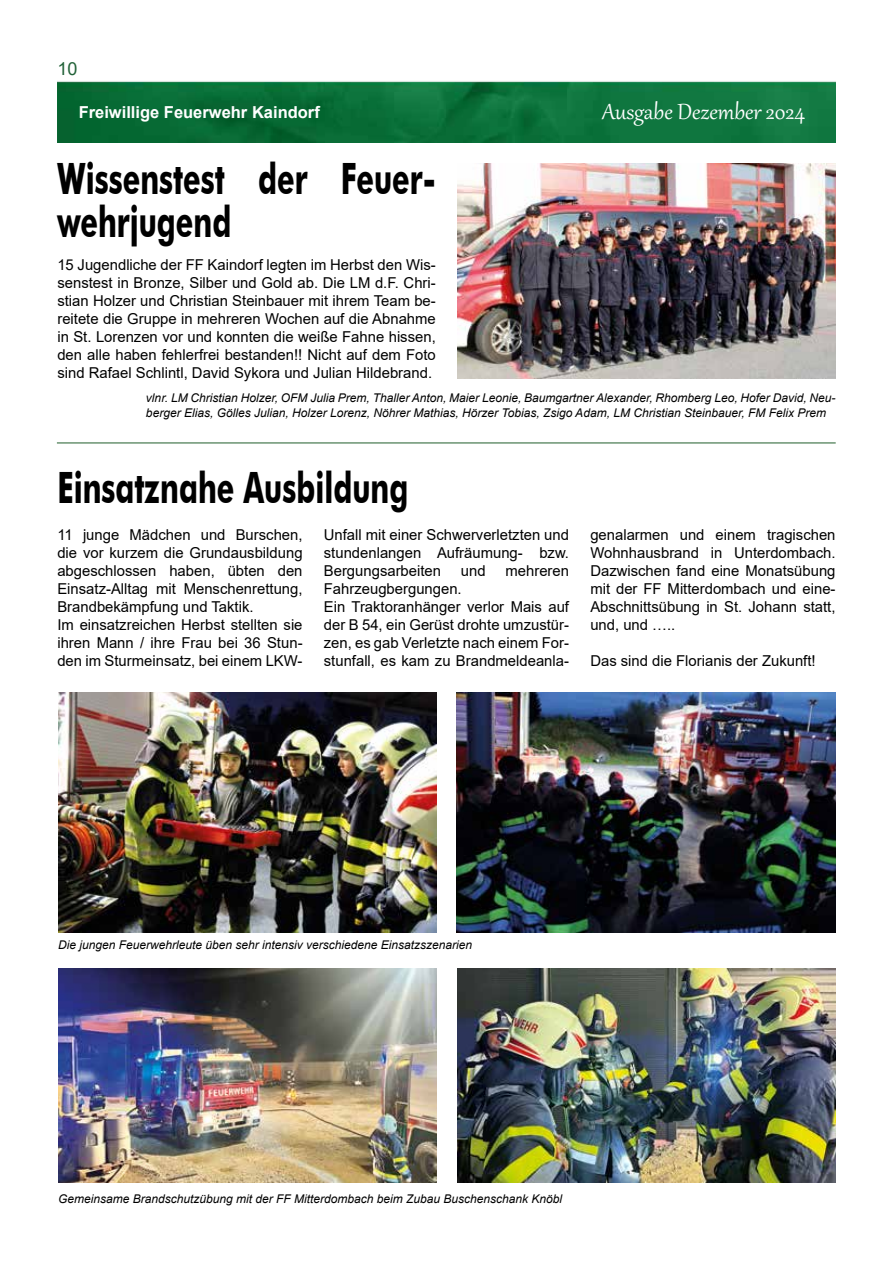
<style>
.page{position:relative;width:893px;height:1263px;background:#fff}
.page>*{position:absolute;margin:0;border:0;box-sizing:border-box;transform-origin:0 0}
.t1{font:700 43.2px/43.2px "Futura BT";color:#000;scale:.67 1}
.t2{font:27px "Gabriola";color:#fff}
.t3{font:18px "Arial";color:#226238}
.t4{font:700 16.5px "Arial";color:#fff}
.t5{font:15px/18px "Arial";color:#000;text-align:justify}
.t6{font:italic 12px/14.4px "Arial";color:#000}
</style>
<div class="page">
<img style="left:57px;top:81px;width:779px;height:61px">
<img style="left:457px;top:164px;width:379px;height:214px">
<hr style="left:57px;top:443px;width:778px;height:1px;background:#205e2b">
<img style="left:58px;top:692px;width:379px;height:241px">
<img style="left:457px;top:692px;width:379px;height:241px">
<img style="left:58px;top:968px;width:379px;height:214px">
<img style="left:457px;top:968px;width:379px;height:214px">
<p class="t3" style="left:57px;top:56px;width:22px">10</p>
<p class="t4" style="left:79px;top:101px;width:243px">Freiwillige Feuerwehr Kaindorf</p>
<h2 class="t2" style="left:602px;top:94px;width:205px">Ausgabe Dezember 2024</h2>
<h1 class="t1" style="left:57px;top:157px;width:566px">Wissenstest der Feuer&shy;wehrjugend</h1>
<p class="t5" style="left:57px;top:256px;width:380px">15 Jugendliche der FF Kaindorf legten im Herbst den Wis&shy;senstest in Bronze, Silber und Gold ab. Die LM d.F. Chri&shy;stian Holzer und Christian Steinbauer mit ihrem Team be&shy;reitete die Gruppe in mehreren Wochen auf die Abnahme in St. Lorenzen vor und konnten die weiße Fahne hissen, den alle haben fehlerfrei bestanden!! Nicht auf dem Foto sind Rafael Schlintl, David Sykora und Julian Hildebrand.</p>
<p class="t6" style="left:146px;top:391px;width:691px">vlnr. LM Christian Holzer, OFM Julia Prem, Thaller Anton, Maier Leonie, Baumgartner Alexander, Rhomberg Leo, Hofer David, Neu&shy;berger Elias, Gölles Julian, Holzer Lorenz, Nöhrer Mathias, Hörzer Tobias, Zsigo Adam, LM Christian Steinbauer, FM Felix Prem</p>
<h1 class="t1" style="left:57px;top:465px;width:525px">Einsatznahe Ausbildung</h1>
<p class="t5" style="left:57px;top:526px;width:247px;text-align:left">11 junge Mädchen und Burschen, die vor kurzem die Grundausbildung abgeschlossen haben, übten den Einsatz-Alltag mit Menschenrettung, Brandbekämpfung und Taktik.<br>Im einsatzreichen Herbst stellten sie ihren Mann / ihre Frau bei 36 Stun&shy;den im Sturmeinsatz, bei einem LKW-</p>
<p class="t5" style="left:324px;top:526px;width:247px">Unfall mit einer Schwerverletzten und stundenlangen Aufräumung- bzw.<br>Bergungsarbeiten</p>
<p class="t5" style="left:461px;top:562px;width:26px">und</p>
<p class="t5" style="left:505px;top:562px;width:65px">mehreren</p>
<p class="t5" style="left:324px;top:580px;width:247px;text-align:left">Fahrzeugbergungen.<br>Ein Traktoranhänger verlor Mais auf der B 54, ein Gerüst drohte umzustür&shy;zen, es gab Verletzte nach einem For&shy;stunfall, es kam zu Brandmeldeanla-</p>
<p class="t5" style="left:590px;top:526px;width:247px">genalarmen und einem tragischen Wohnhausbrand in Unterdombach.<br>Dazwischen fand eine Monatsübung mit der FF Mitterdombach und eine-Abschnittsübung in St. Johann statt, und, und …..</p>
<p class="t5" style="left:590px;top:652px;width:227px">Das sind die Florianis der Zukunft!</p>
<p class="t6" style="left:58px;top:938px;width:416px">Die jungen Feuerwehrleute üben sehr intensiv verschiedene Einsatzszenarien</p>
<p class="t6" style="left:58px;top:1192px;width:506px">Gemeinsame Brandschutzübung mit der FF Mitterdombach beim Zubau Buschenschank Knöbl</p>
</div>
